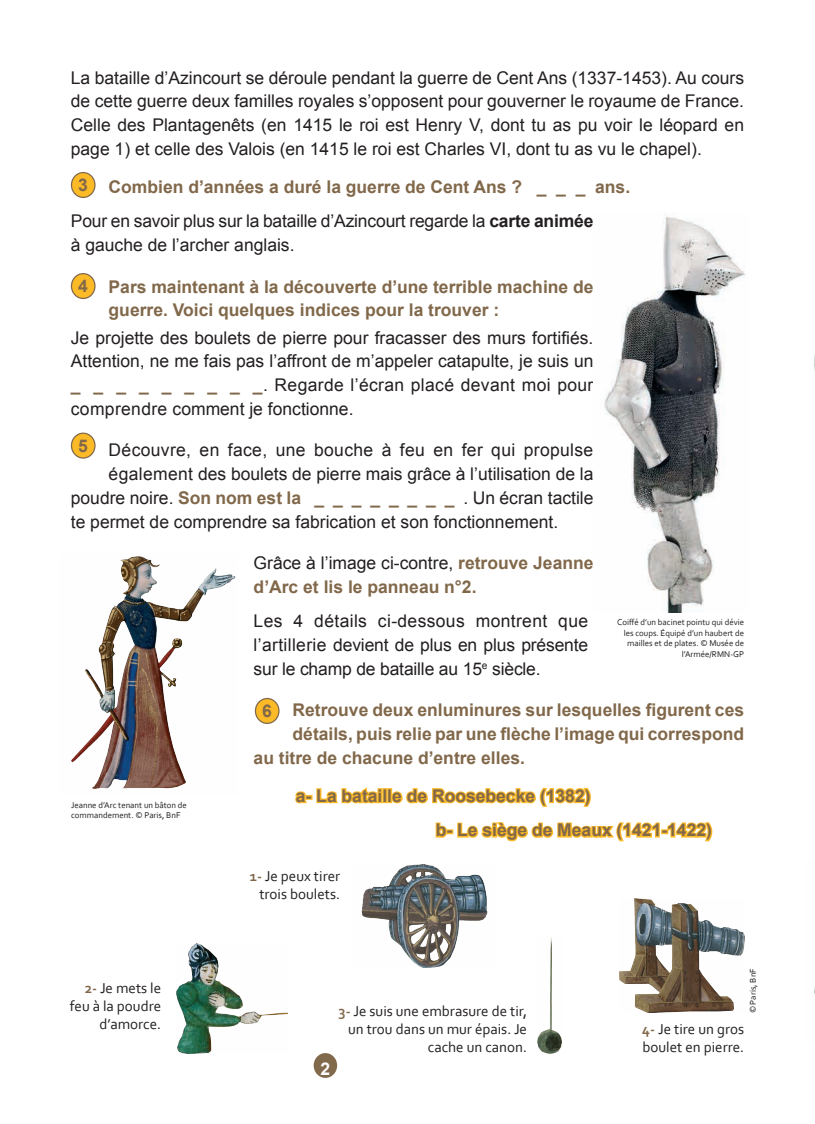
<style>
.page{position:relative;width:815px;height:1124px;background:#fff}
.page>*{position:absolute;margin:0;border:0;box-sizing:border-box;transform-origin:0 0}
.t1{font:17.5px/23.8px "Arial";color:#231f20;text-align:justify}
.t2{font:700 17.5px/23.8px "Arial";color:#81684a}
.t3{font:17.5px "Arial";letter-spacing:.02em;color:#231f20}
.t4{font:700 17.5px "Arial";color:#fff}
.t5{font:15px/18px "Corbel";color:#231f20;text-align:right}
.t6{font:8.75px/10.5px "Corbel";color:#231f20;text-align:right}
.s1{font-weight:700;color:#81684a}
.s2{font-weight:700}
.s3{font-weight:400;color:#231f20}
</style>
<div class="page">
<svg style="left:295px;top:791px;width:14px;height:13px"></svg>
<div style="left:305px;top:794px;width:8px;height:5px;border:2px solid #fcba27"></div>
<svg style="left:316px;top:787px;width:66px;height:17px"></svg>
<div style="left:378px;top:791px;width:4px;height:12px;border:2px solid #fcba27"></div>
<div style="left:382px;top:788px;width:5px;height:15px;border:2px solid #fcba27"></div>
<div style="left:387px;top:788px;width:5px;height:15px;border:2px solid #fcba27"></div>
<svg style="left:390px;top:787px;width:323px;height:55px"></svg>
<div style="left:71px;top:172px;width:24px;height:25px;background:#fcba27;border-radius:50%"></div>
<div style="left:71px;top:172px;width:25px;height:26px;border:1px solid #81694c;border-radius:50%"></div>
<div style="left:71px;top:273px;width:24px;height:25px;background:#fcba27;border-radius:50%"></div>
<div style="left:71px;top:273px;width:25px;height:26px;border:1px solid #81694c;border-radius:50%"></div>
<div style="left:71px;top:433px;width:24px;height:25px;background:#fcba27;border-radius:50%"></div>
<div style="left:71px;top:432px;width:25px;height:26px;border:1px solid #81694c;border-radius:50%"></div>
<img style="left:604px;top:214px;width:142px;height:398px">
<img style="left:71px;top:556px;width:165px;height:233px">
<img style="left:177px;top:943px;width:111px;height:109px">
<img style="left:538px;top:937px;width:24px;height:115px">
<img style="left:620px;top:898px;width:124px;height:113px">
<img style="left:361px;top:864px;width:127px;height:103px">
<div style="left:255px;top:698px;width:24px;height:25px;background:#fcba27;border-radius:50%"></div>
<div style="left:255px;top:697px;width:25px;height:26px;border:1px solid #81694c;border-radius:50%"></div>
<div style="left:314px;top:1052px;width:23px;height:25px;background:#81694c;border-radius:50%"></div>
<p class="t1" style="left:71px;top:66px;width:675px">La bataille d’Azincourt se déroule pendant la guerre de Cent Ans (1337-1453). Au cours de cette guerre deux familles royales s’opposent pour gouverner le royaume de France.<br>Celle des Plantagenêts (en 1415 le roi est Henry V, dont tu as pu voir le léopard en page 1) et celle des Valois (en 1415 le roi est Charles VI, dont tu as vu le chapel).</p>
<p class="t1" style="left:71px;top:170px;width:561px;line-height:34.4px;text-indent:38px"><span class="s1">Combien d’années a duré la guerre de Cent Ans ? _ _ _ ans.<br></span>Pour en savoir plus sur la bataille d’Azincourt regarde la <span class="s2">carte animée</span></p>
<p class="t1" style="left:71px;top:233px;width:225px">à gauche de l’archer anglais.</p>
<p class="t2" style="left:109px;top:275px;width:486px">Pars maintenant à la découverte d’une terrible machine de guerre. Voici quelques indices pour la trouver :</p>
<p class="t1" style="left:71px;top:326px;width:524px">Je projette des boulets de pierre pour fracasser des murs fortifiés.<br>Attention, ne me fais pas l’affront de m’appeler catapulte, je suis un <span class="s1">_ _ _ _ _ _ _ _ _</span>. Regarde l’écran placé devant moi pour comprendre comment je fonctionne.</p>
<p class="t3" style="left:109px;top:439px;width:486px">Découvre, en face, une bouche à feu en fer qui propulse</p>
<p class="t1" style="left:109px;top:462px;width:486px">également des boulets de pierre mais grâce à l’utilisation de la</p>
<p class="t1" style="left:71px;top:486px;width:524px">poudre noire. <span class="s1">Son nom est la _ _ _ _ _ _ _ _</span> . Un écran tactile</p>
<p class="t1" style="left:71px;top:510px;width:489px">te permet de comprendre sa fabrication et son fonctionnement.</p>
<p class="t2" style="left:254px;top:551px;width:341px"><span class="s3">Grâce à l’image ci-contre,</span> retrouve Jeanne d’Arc et lis le panneau n°2.</p>
<p class="t1" style="left:254px;top:609px;width:336px">Les 4 détails ci-dessous montrent que l’artillerie devient de plus en plus présente sur le champ de bataille au 15<sup>e</sup> siècle.</p>
<p class="t2" style="left:293px;top:699px;width:453px">Retrouve deux enluminures sur lesquelles figurent ces</p>
<p class="t2" style="left:293px;top:722px;width:453px">détails, puis relie par une flèche l’image qui correspond</p>
<p class="t2" style="left:254px;top:746px;width:273px">au titre de chacune d’entre elles.</p>
<p class="t2" style="left:436px;top:779px;width:278px;line-height:34.4px;text-indent:-140px">a- La bataille de Roosebecke (1382)<br>b- Le siège de Meaux (1421-1422)</p>
<p class="t2" style="left:78px;top:174px;width:11px">3</p>
<p class="t2" style="left:78px;top:275px;width:11px">4</p>
<p class="t2" style="left:78px;top:434px;width:11px">5</p>
<p class="t6" style="left:617px;top:616px;width:128px">Coiffé d’un bacinet pointu qui dévie les coups. Équipé d’un haubert de mailles et de plates. © Musée de l’Armée/RMN-GP</p>
<p class="t2" style="left:262px;top:699px;width:11px">6</p>
<p class="t6" style="left:71px;top:799px;width:117px;text-align:left">Jeanne d’Arc tenant un bâton de commandement. © Paris, BnF</p>
<p class="t5" style="left:70px;top:978px;width:93px"><span class="s1">2-</span> Je mets le feu à la poudre d’amorce.</p>
<p class="t5" style="left:250px;top:866px;width:92px"><span class="s1">1-</span> Je peux tirer trois boulets.</p>
<p class="t4" style="left:320px;top:1057px;width:11px">2</p>
<p class="t5" style="left:338px;top:1001px;width:190px"><span class="s1">3-</span> Je suis une embrasure de tir, un trou dans un mur épais. Je cache un canon.</p>
<p class="t6" style="left:748px;top:1013px;width:46px;rotate:-90deg">© Paris, BnF</p>
<p class="t5" style="left:642px;top:1019px;width:104px;text-align:left"><span class="s1">4-</span> Je tire un gros boulet en pierre.</p>
</div>
